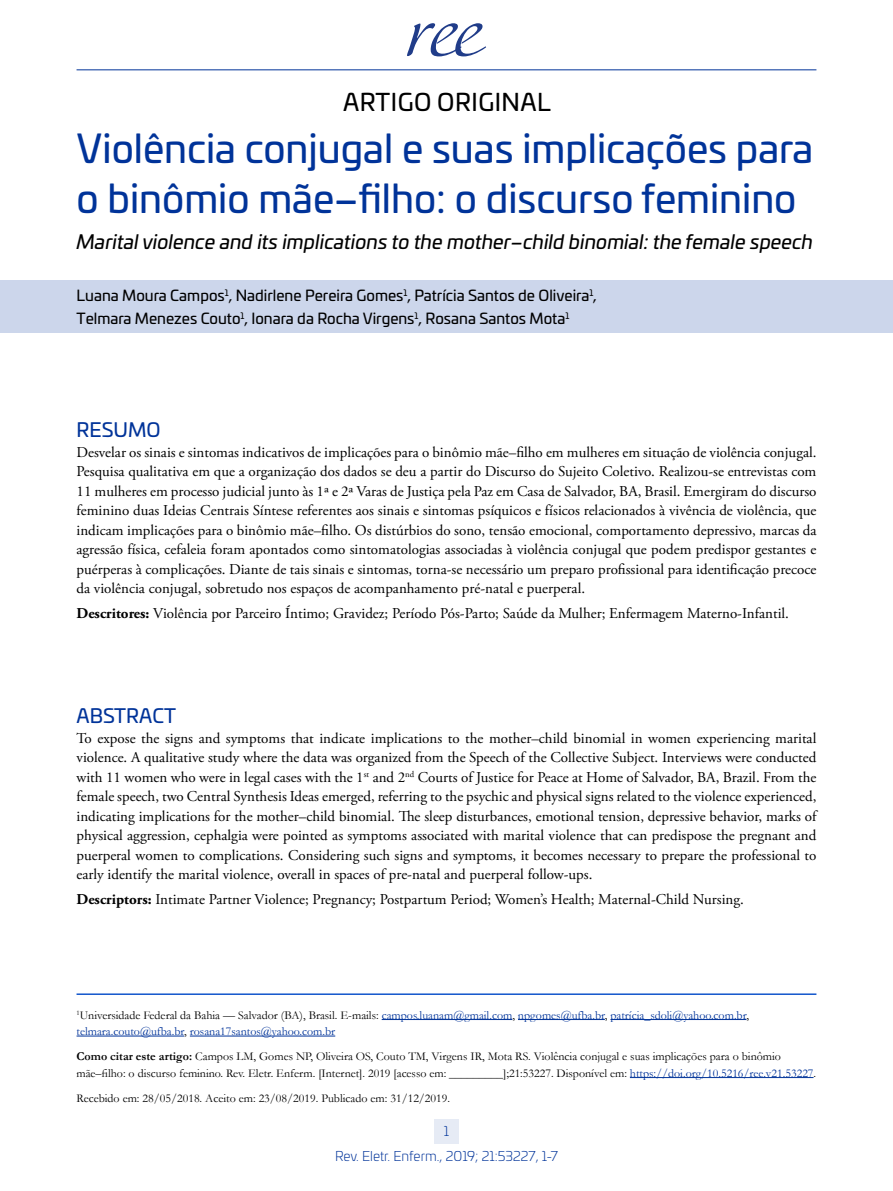
<style>
.page{position:relative;width:893px;height:1191px;background:#fff}
.page>*{position:absolute;margin:0;border:0;box-sizing:border-box;transform-origin:0 0}
.t1{font:39px/49.5px "Univia Pro";color:#039}
.t2{font:24px "Univia Pro";letter-spacing:.02em;color:#000}
.t3{font:italic 19.5px "Univia Pro";color:#000}
.t4{font:19.5px "Univia Pro";color:#039}
.t5{font:15px/19.5px "Adobe Garamond Pro";color:#000;text-align:justify}
.t6{font:15px/22.5px "Univia Pro";color:#000}
.t7{font:300 13.5px "Univia Pro";color:#039}
.t8{font:12px/16.5px "Garamond";color:#000}
.t9{font:12px/16.5px "Garamond";color:#039}
.s1{font-weight:700}
.s2{color:#000}
.s3{color:#039}
</style>
<div class="page">
<div style="left:434px;top:1118px;width:25px;height:25px;background:#e6ebf5"></div>
<div style="left:0;top:280px;width:893px;height:52px;background:#ccd6eb"></div>
<hr style="left:77px;top:69px;width:739px;height:1px;background:#039">
<hr style="left:382px;top:1019px;width:130px;height:1px;background:#039">
<hr style="left:518px;top:1019px;width:87px;height:1px;background:#039">
<hr style="left:610px;top:1019px;width:136px;height:1px;background:#039">
<hr style="left:77px;top:1035px;width:107px;height:1px;background:#039">
<hr style="left:190px;top:1035px;width:145px;height:1px;background:#039">
<hr style="left:630px;top:1077px;width:183px;height:1px;background:#039">
<hr style="left:77px;top:993px;width:739px;height:2px;background:#15c">
<svg style="left:407px;top:23px;width:79px;height:33px"></svg>
<h2 class="t2" style="left:343px;top:84px;width:209px">ARTIGO ORIGINAL</h2>
<h1 class="t1" style="left:77px;top:122px;width:738px">Violência conjugal e suas implicações para o binômio mãe–filho: o discurso feminino</h1>
<h3 class="t3" style="left:77px;top:227px;width:738px">Marital violence and its implications to the mother–child binomial: the female speech</h3>
<p class="t6" style="left:77px;top:283px;width:522px">Luana Moura Campos<sup>1</sup>, Nadirlene Pereira Gomes<sup>1</sup>, Patrícia Santos de Oliveira<sup>1</sup>,<br>Telmara Menezes Couto<sup>1</sup>, Ionara da Rocha Virgens<sup>1</sup>, Rosana Santos Mota<sup>1</sup></p>
<h3 class="t4" style="left:77px;top:415px;width:86px">RESUMO</h3>
<p class="t5" style="left:77px;top:442px;width:741px">Desvelar os sinais e sintomas indicativos de implicações para o binômio mãe–filho em mulheres em situação de violência conjugal.<br>Pesquisa qualitativa em que a organização dos dados se deu a partir do Discurso do Sujeito Coletivo. Realizou-se entrevistas com 11 mulheres em processo judicial junto às 1ª e 2ª Varas de Justiça pela Paz em Casa de Salvador, BA, Brasil. Emergiram do discurso feminino duas Ideias Centrais Síntese referentes aos sinais e sintomas psíquicos e físicos relacionados à vivência de violência, que indicam implicações para o binômio mãe–filho. Os distúrbios do sono, tensão emocional, comportamento depressivo, marcas da agressão física, cefaleia foram apontados como sintomatologias associadas à violência conjugal que podem predispor gestantes e puérperas à complicações. Diante de tais sinais e sintomas, torna-se necessário um preparo profissional para identificação precoce da violência conjugal, sobretudo nos espaços de acompanhamento pré-natal e puerperal.</p>
<p class="t5" style="left:77px;top:604px;width:714px"><span class="s1">Descritores:</span> Violência por Parceiro Íntimo; Gravidez; Período Pós-Parto; Saúde da Mulher; Enfermagem Materno-Infantil.</p>
<h3 class="t4" style="left:77px;top:701px;width:101px">ABSTRACT</h3>
<p class="t5" style="left:77px;top:728px;width:741px">To expose the signs and symptoms that indicate implications to the mother–child binomial in women experiencing marital violence. A qualitative study where the data was organized from the Speech of the Collective Subject. Interviews were conducted with 11 women who were in legal cases with the 1<sup>st</sup> and 2<sup>nd</sup> Courts of Justice for Peace at Home of Salvador, BA, Brazil. From the female speech, two Central Synthesis Ideas emerged, referring to the psychic and physical signs related to the violence experienced, indicating implications for the mother–child binomial. The sleep disturbances, emotional tension, depressive behavior, marks of physical aggression, cephalgia were pointed as symptoms associated with marital violence that can predispose the pregnant and puerperal women to complications. Considering such signs and symptoms, it becomes necessary to prepare the professional to early identify the marital violence, overall in spaces of pre-natal and puerperal follow-ups.</p>
<p class="t5" style="left:77px;top:890px;width:669px"><span class="s1">Descriptors:</span> Intimate Partner Violence; Pregnancy; Postpartum Period; Women’s Health; Maternal-Child Nursing.</p>
<p class="t9" style="left:77px;top:1006px;width:674px"><sup>1</sup><span class="s2">Universidade Federal da Bahia — Salvador (BA), Brasil. E-mails:</span> campos.luanam@gmail.com<span class="s2">,</span> npgomes@ufba.br<span class="s2">,</span> patrícia_sdoli@yahoo.com.br<span class="s2">, </span>telmara.couto@ufba.br<span class="s2">,</span> rosana17santos@yahoo.com.br</p>
<p class="t8" style="left:77px;top:1047px;width:741px"><span class="s1">Como citar este artigo:</span> Campos LM, Gomes NP, Oliveira OS, Couto TM, Virgens IR, Mota RS. Violência conjugal e suas implicações para o binômio mãe–filho: o discurso feminino. Rev. Eletr. Enferm. [Internet]. 2019 [acesso em: _________];21:53227. Disponível em: <span class="s3">https://doi.org/10.5216/ree.v21.53227</span>.</p>
<p class="t8" style="left:77px;top:1089px;width:375px">Recebido em: 28/05/2018. Aceito em: 23/08/2019. Publicado em: 31/12/2019.</p>
<p class="t7" style="left:444px;top:1122px;width:7px">1</p>
<p class="t7" style="left:335px;top:1146px;width:224px">Rev. Eletr. Enferm., 2019; 21:53227, 1-7</p>
</div>
